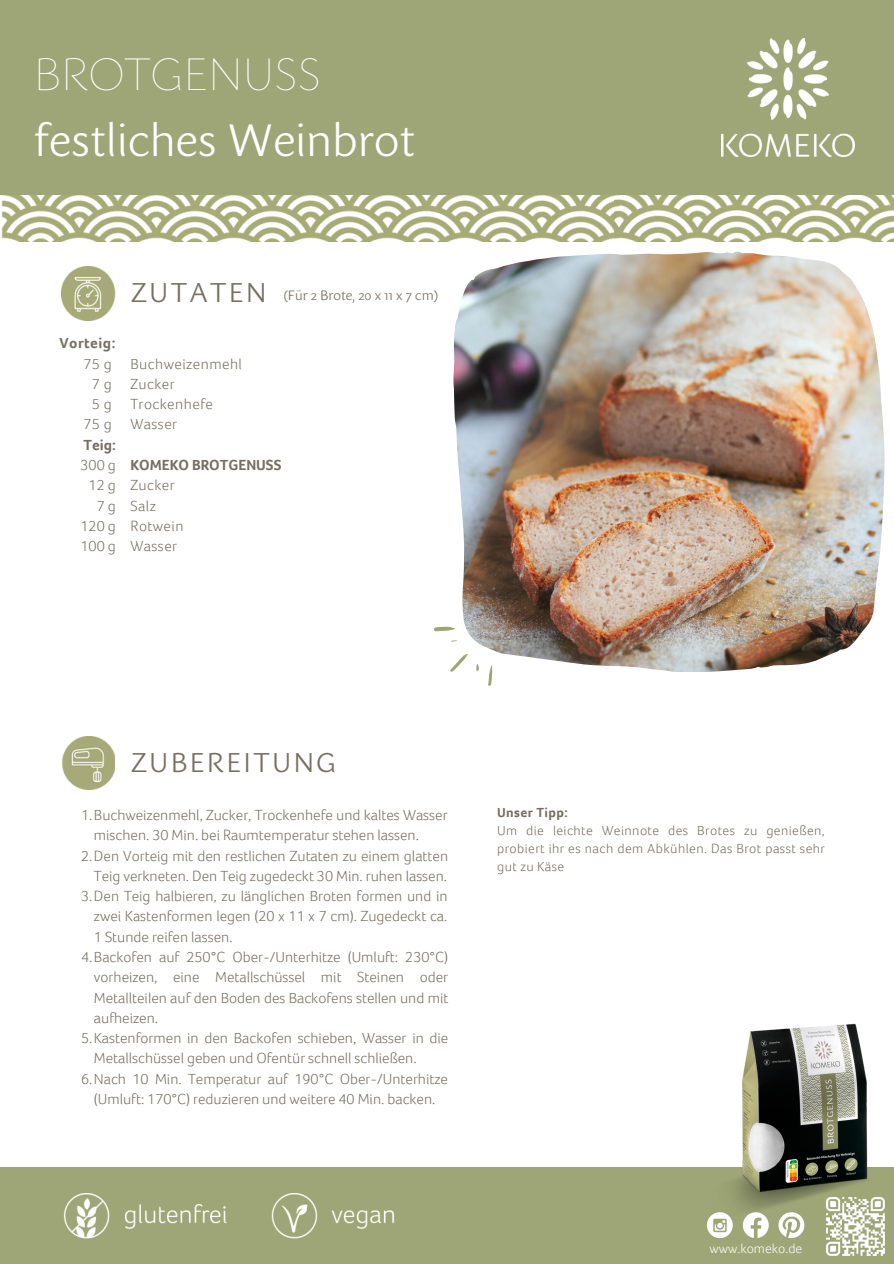
<style>
.page{position:relative;width:894px;height:1264px;background:#fff}
.page>*{position:absolute;margin:0;border:0;box-sizing:border-box;transform-origin:0 0}
.t1{font:300 45px "Sharik Sans";color:#fff}
.t2{font:100 45px "Sharik Sans";letter-spacing:-.005em;color:#fff}
.t3{font:300 27px "Sharik Sans";letter-spacing:.08em;color:#776f61}
.t4{font:300 15px/20.2px "Foco";color:#776f61;text-align:center}
.t5{font:300 15px/20.2px "Foco";letter-spacing:.03em;color:#776f61}
.t6{font:700 15px "Foco";color:#776f61}
.t7{font:700 15px "Foco";letter-spacing:.03em;color:#776f61}
.t8{font:300 13.5px/18px "Foco";letter-spacing:.03em;color:#776f61;text-align:justify}
.t9{font:300 13.5px "Sharik Sans";color:#776f61}
.t10{font:300 13.5px "Foco";color:#fff}
.t11{font:700 13.5px "Foco";letter-spacing:.03em;color:#776f61}
.s1{font-size:27px}
</style>
<div class="page">
<img style="left:1px;top:195px;width:613px;height:46px">
<img style="left:614px;top:195px;width:279px;height:46px">
<div style="left:0;top:0;width:893px;height:195px;background:#9ea677"></div>
<img style="left:721px;top:38px;width:133px;height:119px">
<div style="left:0;top:1166px;width:893px;height:97px;background:#9ea677"></div>
<img style="left:652px;top:1023px;width:228px;height:216px">
<img style="left:64px;top:1193px;width:331px;height:45px">
<svg style="left:778px;top:1212px;width:26px;height:26px"></svg>
<svg style="left:742px;top:1212px;width:26px;height:25px"></svg>
<svg style="left:706px;top:1212px;width:26px;height:26px"></svg>
<svg style="left:713px;top:1218px;width:13px;height:14px"></svg>
<img style="left:453px;top:251px;width:430px;height:421px">
<svg style="left:450px;top:652px;width:51px;height:34px"></svg>
<svg style="left:433px;top:617px;width:24px;height:27px"></svg>
<img style="left:62px;top:737px;width:53px;height:52px">
<img style="left:61px;top:266px;width:54px;height:54px">
<img style="left:822px;top:1193px;width:63px;height:63px">
<h1 class="t2" style="left:34px;top:46px;width:289px">BROTGENUSS</h1>
<h1 class="t1" style="left:34px;top:113px;width:382px">festliches Weinbrot</h1>
<p class="t7" style="left:59px;top:337px;width:57px">Vorteig:</p>
<p class="t4" style="left:83px;top:355px;width:30px">75 g<br>7 g<br>5 g<br>75 g</p>
<p class="t6" style="left:84px;top:439px;width:34px">Teig:</p>
<p class="t4" style="left:80px;top:456px;width:37px;text-align:right">300 g<br>12g<br>7g<br>120 g<br>100 g</p>
<p class="t9" style="left:130px;top:287px;width:309px"><span class="s1">ZUTATEN</span> (Für 2 Brote, 20 x 11 x 7 cm)</p>
<p class="t5" style="left:130px;top:355px;width:113px">Buchweizenmehl<br>Zucker<br>Trockenhefe<br>Wasser</p>
<p class="t6" style="left:130px;top:459px;width:153px">KOMEKO BROTGENUSS</p>
<p class="t5" style="left:130px;top:477px;width:55px">Zucker<br>Salz<br>Rotwein<br>Wasser</p>
<h2 class="t3" style="left:130px;top:746px;width:207px">ZUBEREITUNG</h2>
<p class="t4" style="left:81px;top:806px;width:368px">1.Buchweizenmehl, Zucker, Trockenhefe und kaltes Wasser</p>
<p class="t4" style="left:94px;top:827px;width:326px">mischen. 30 Min. bei Raumtemperatur stehen lassen.</p>
<p class="t4" style="left:81px;top:847px;width:368px">2.Den Vorteig mit den restlichen Zutaten zu einem glatten</p>
<p class="t4" style="left:94px;top:867px;width:354px">Teig verkneten. Den Teig zugedeckt 30 Min. ruhen lassen.</p>
<p class="t4" style="left:81px;top:887px;width:368px">3.Den Teig halbieren, zu länglichen Broten formen und in</p>
<p class="t4" style="left:94px;top:908px;width:355px">zwei Kastenformen legen (20 x 11 x 7 cm). Zugedeckt ca.</p>
<p class="t4" style="left:94px;top:928px;width:140px">1 Stunde reifen lassen.</p>
<p class="t4" style="left:81px;top:948px;width:368px">4.Backofen auf 250°C Ober-/Unterhitze (Umluft: 230°C)</p>
<p class="t4" style="left:94px;top:969px;width:355px">vorheizen, eine Metallschüssel mit Steinen oder</p>
<p class="t4" style="left:94px;top:989px;width:356px">Metallteilen auf den Boden des Backofens stellen und mit</p>
<p class="t4" style="left:94px;top:1009px;width:66px">aufheizen.</p>
<p class="t4" style="left:81px;top:1029px;width:369px">5.Kastenformen in den Backofen schieben, Wasser in die</p>
<p class="t4" style="left:94px;top:1050px;width:324px">Metallschüssel geben und Ofentür schnell schließen.</p>
<p class="t4" style="left:81px;top:1070px;width:368px">6.Nach 10 Min. Temperatur auf 190°C Ober-/Unterhitze</p>
<p class="t4" style="left:94px;top:1090px;width:343px">(Umluft: 170°C) reduzieren und weitere 40 Min. backen.</p>
<p class="t11" style="left:497px;top:807px;width:72px">Unser Tipp:</p>
<p class="t8" style="left:497px;top:823px;width:329px">Um die leichte Weinnote des Brotes zu genießen, probiert ihr es nach dem Abkühlen. Das Brot passt sehr gut zu Käse</p>
<p class="t10" style="left:709px;top:1243px;width:94px">www.komeko.de</p>
</div>
